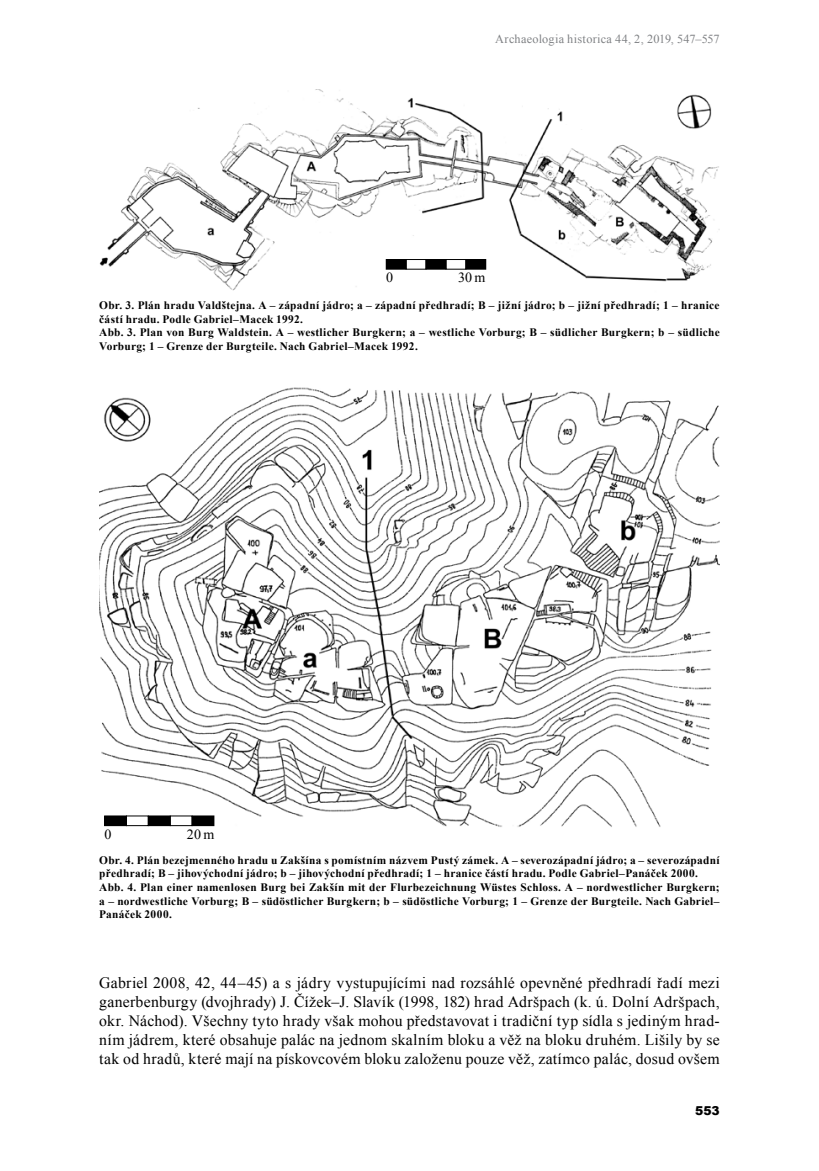
<style>
.page{position:relative;width:819px;height:1171px;background:#fff}
.page>*{position:absolute;margin:0;border:0;box-sizing:border-box;transform-origin:0 0}
.t1{font:15.75px/18.9px "Times New Roman";letter-spacing:.015em;color:#000;text-align:justify}
.t2{font:14px "Times New Roman";letter-spacing:.095em;color:#000}
.t3{font:12.25px "Times New Roman";letter-spacing:.02em;color:#808285}
.t4{font:900 12.25px "Arial";color:#000}
.t5{font:700 11.38px/13.7px "Times New Roman";letter-spacing:.025em;color:#000}
</style>
<div class="page">
<img style="left:99px;top:89px;width:620px;height:202px">
<div style="left:364px;top:268px;width:144px;height:23px;background:#fff"></div>
<div style="left:386px;top:259px;width:20px;height:10px;background:#000"></div>
<div style="left:406px;top:259px;width:20px;height:10px;border:1px solid #000"></div>
<div style="left:446px;top:259px;width:20px;height:10px;border:1px solid #000"></div>
<div style="left:426px;top:259px;width:20px;height:10px;background:#000"></div>
<div style="left:466px;top:259px;width:19px;height:10px;background:#000"></div>
<img style="left:99px;top:387px;width:620px;height:440px">
<div style="left:101px;top:801px;width:126px;height:42px;background:#fff"></div>
<div style="left:105px;top:816px;width:21px;height:9px;background:#000"></div>
<div style="left:104px;top:816px;width:22px;height:10px;border:1px solid #000"></div>
<div style="left:126px;top:816px;width:22px;height:10px;border:1px solid #000"></div>
<div style="left:170px;top:816px;width:22px;height:10px;border:1px solid #000"></div>
<div style="left:148px;top:816px;width:22px;height:9px;background:#000"></div>
<div style="left:148px;top:816px;width:22px;height:10px;border:1px solid #000"></div>
<div style="left:192px;top:816px;width:22px;height:9px;background:#000"></div>
<div style="left:192px;top:816px;width:22px;height:10px;border:1px solid #000"></div>
<p class="t3" style="left:495px;top:31px;width:226px">Archaeologia historica 44, 2, 2019, 547–557</p>
<p class="t2" style="left:386px;top:268px;width:8px">0</p>
<p class="t2" style="left:458px;top:268px;width:29px">30m</p>
<p class="t5" style="left:99px;top:298px;width:622px">Obr. 3. Plán hradu Valdštejna. A – západní jádro; a – západní předhradí; B – jižní jádro; b – jižní předhradí; 1 – hranice částí hradu. Podle Gabriel–Macek 1992.<br>Abb. 3. Plan von Burg Waldstein. A – westlicher Burgkern; a – westliche Vorburg; B – südlicher Burgkern; b – südliche Vorburg; 1 – Grenze der Burgteile. Nach Gabriel–Macek 1992.</p>
<p class="t2" style="left:104px;top:825px;width:8px">0</p>
<p class="t2" style="left:187px;top:825px;width:29px">20m</p>
<p class="t5" style="left:99px;top:852px;width:622px">Obr. 4. Plán bezejmenného hradu u Zakšína s pomístním názvem Pustý zámek. A – severozápadní jádro; a – severozápadní předhradí; B – jihovýchodní jádro; b – jihovýchodní předhradí; 1 – hranice částí hradu. Podle Gabriel–Panáček 2000.<br>Abb. 4. Plan einer namenlosen Burg bei Zakšín mit der Flurbezeichnung Wüstes Schloss. A – nordwestlicher Burgkern; a – nordwestliche Vorburg; B – südöstlicher Burgkern; b – südöstliche Vorburg; 1 – Grenze der Burgteile. Nach Gabriel– Panáček 2000.</p>
<p class="t1" style="left:99px;top:973px;width:622px">Gabriel 2008, 42, 44–45) a s jádry vystupujícími nad rozsáhlé opevněné předhradí řadí mezi ganerbenburgy (dvojhrady) J. Čížek–J. Slavík (1998, 182) hrad Adršpach (k. ú. Dolní Adršpach, okr. Náchod). Všechny tyto hrady však mohou představovat i tradiční typ sídla s jediným hrad&shy;ním jádrem, které obsahuje palác na jednom skalním bloku a věž na bloku druhém. Lišily by se tak od hradů, které mají na pískovcovém bloku založenu pouze věž, zatímco palác, dosud ovšem</p>
<p class="t4" style="left:695px;top:1102px;width:26px">553</p>
</div>
